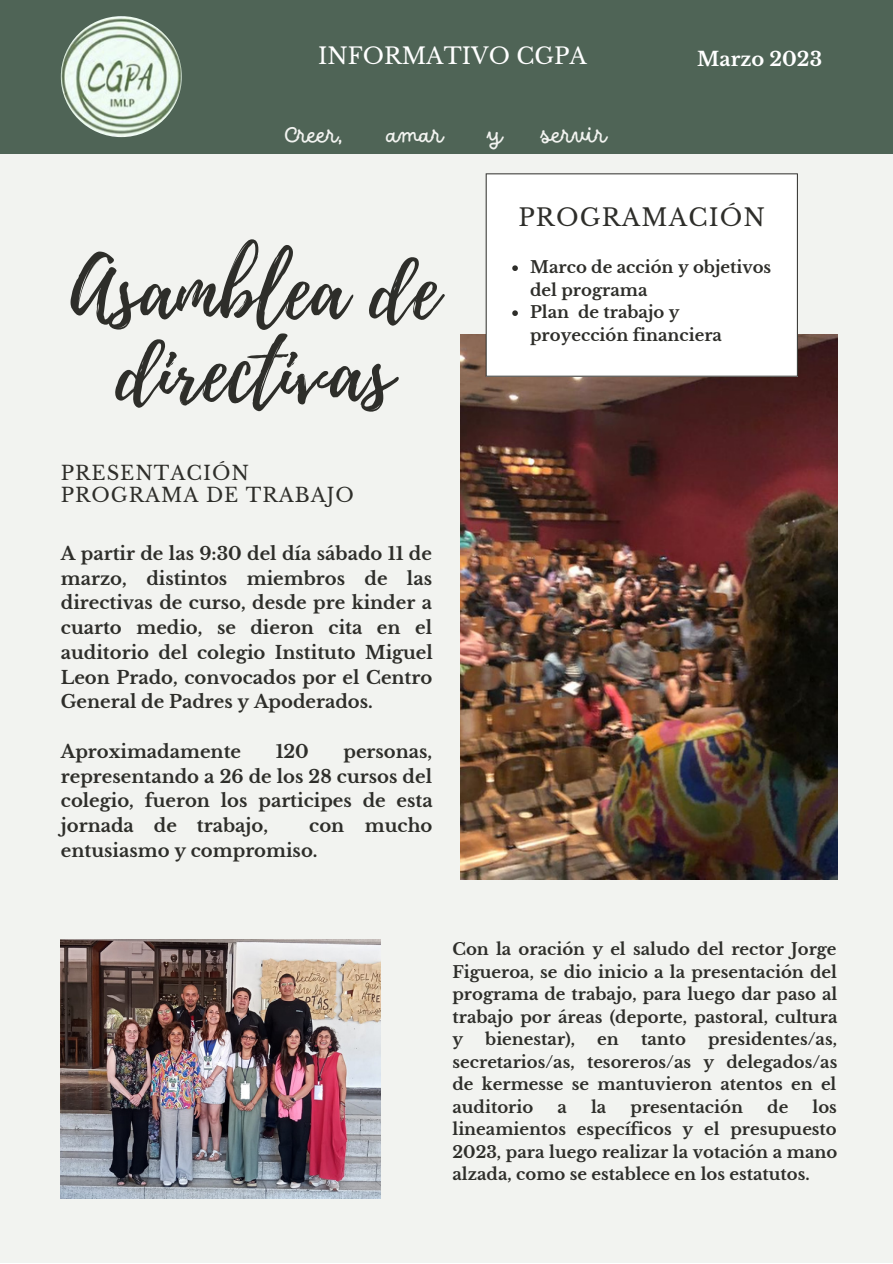
<style>
.page{position:relative;width:893px;height:1264px;background:#fff}
.page>*{position:absolute;margin:0;border:0;box-sizing:border-box;transform-origin:0 0}
.t1{font:82.5px/82.1px "Playlist Script";color:#2e2e2a;text-align:center}
.t2{font:24px "DO Script Regular";letter-spacing:-.035em;color:#f2f3f0}
.t3{font:23.85px "Libre Baskerville";letter-spacing:.05em;color:#2e2e2a}
.t4{font:22.5px "Libre Baskerville";color:#fff}
.t5{font:19.5px/22.5px "Libre Baskerville";letter-spacing:.05em;color:#2e2e2a}
.t6{font:700 19.5px "Libre Baskerville";color:#fff}
.t7{font:700 18px/24.8px "Libre Baskerville";color:#2e2e2a;text-align:justify}
.t8{font:700 16.5px/22.5px "Libre Baskerville";color:#2e2e2a;text-align:justify}
</style>
<div class="page">
<div style="left:0;top:0;width:892px;height:1262px;background:#f2f3f0"></div>
<div style="left:0;top:0;width:892px;height:154px;background:#4f6456"></div>
<img style="left:460px;top:334px;width:377px;height:545px">
<div style="left:485px;top:173px;width:312px;height:204px;background:#fff"></div>
<img style="left:61px;top:939px;width:319px;height:259px">
<img style="left:61px;top:16px;width:121px;height:121px;border-radius:50%">
<svg style="left:512px;top:265px;width:6px;height:6px"></svg>
<svg style="left:512px;top:310px;width:6px;height:6px"></svg>
<h3 class="t4" style="left:318px;top:43px;width:270px">INFORMATIVO CGPA</h3>
<p class="t6" style="left:697px;top:47px;width:126px">Marzo 2023</p>
<h2 class="t2" style="left:284px;top:121px;width:61px">Creer,</h2>
<h2 class="t2" style="left:387px;top:121px;width:58px">amar</h2>
<h2 class="t2" style="left:487px;top:121px;width:17px">y</h2>
<h2 class="t2" style="left:541px;top:121px;width:67px">servir</h2>
<h1 class="t1" style="left:71px;top:251px;width:369px">Asamblea de directivas</h1>
<p class="t5" style="left:61px;top:461px;width:294px">PRESENTACIÓN<br>PROGRAMA DE TRABAJO</p>
<p class="t7" style="left:61px;top:541px;width:373px">A partir de las 9:30 del día sábado 11 de marzo, distintos miembros de las directivas de curso, desde pre kinder a cuarto medio, se dieron cita en el auditorio del colegio Instituto Miguel Leon Prado, convocados por el Centro General de Padres y Apoderados.</p>
<p class="t7" style="left:61px;top:739px;width:182px">Aproximadamente</p>
<p class="t7" style="left:276px;top:739px;width:35px">120</p>
<p class="t7" style="left:61px;top:739px;width:373px;text-indent:282px">personas, representando a 26 de los 28 cursos del colegio, fueron los participes de esta jornada de trabajo,</p>
<p class="t7" style="left:61px;top:813px;width:373px;text-indent:248px">con mucho entusiasmo y compromiso.</p>
<h3 class="t3" style="left:518px;top:203px;width:248px">PROGRAMACIÓN</h3>
<p class="t8" style="left:530px;top:256px;width:242px;text-align:left">Marco de acción y objetivos del programa<br>Plan de trabajo y proyección financiera</p>
<p class="t8" style="left:452px;top:938px;width:386px">Con la oración y el saludo del rector Jorge Figueroa, se dio inicio a la presentación del programa de trabajo, para luego dar paso al trabajo por áreas (deporte, pastoral, cultura y</p>
<p class="t8" style="left:485px;top:1028px;width:91px">bienestar),</p>
<p class="t8" style="left:597px;top:1028px;width:23px">en</p>
<p class="t8" style="left:641px;top:1028px;width:46px">tanto</p>
<p class="t8" style="left:452px;top:1028px;width:386px;text-indent:255px">presidentes/as, secretarios/as, tesoreros/as y delegados/as de kermesse se mantuvieron atentos en el auditorio</p>
<p class="t8" style="left:452px;top:1095px;width:386px;text-indent:360px">los lineamientos específicos y el presupuesto 2023, para luego realizar la votación a mano alzada, como se establece en los estatutos.</p>
<p class="t8" style="left:557px;top:1095px;width:11px">a</p>
<p class="t8" style="left:591px;top:1095px;width:17px">la</p>
<p class="t8" style="left:630px;top:1095px;width:114px">presentación</p>
<p class="t8" style="left:767px;top:1095px;width:23px">de</p>
</div>
